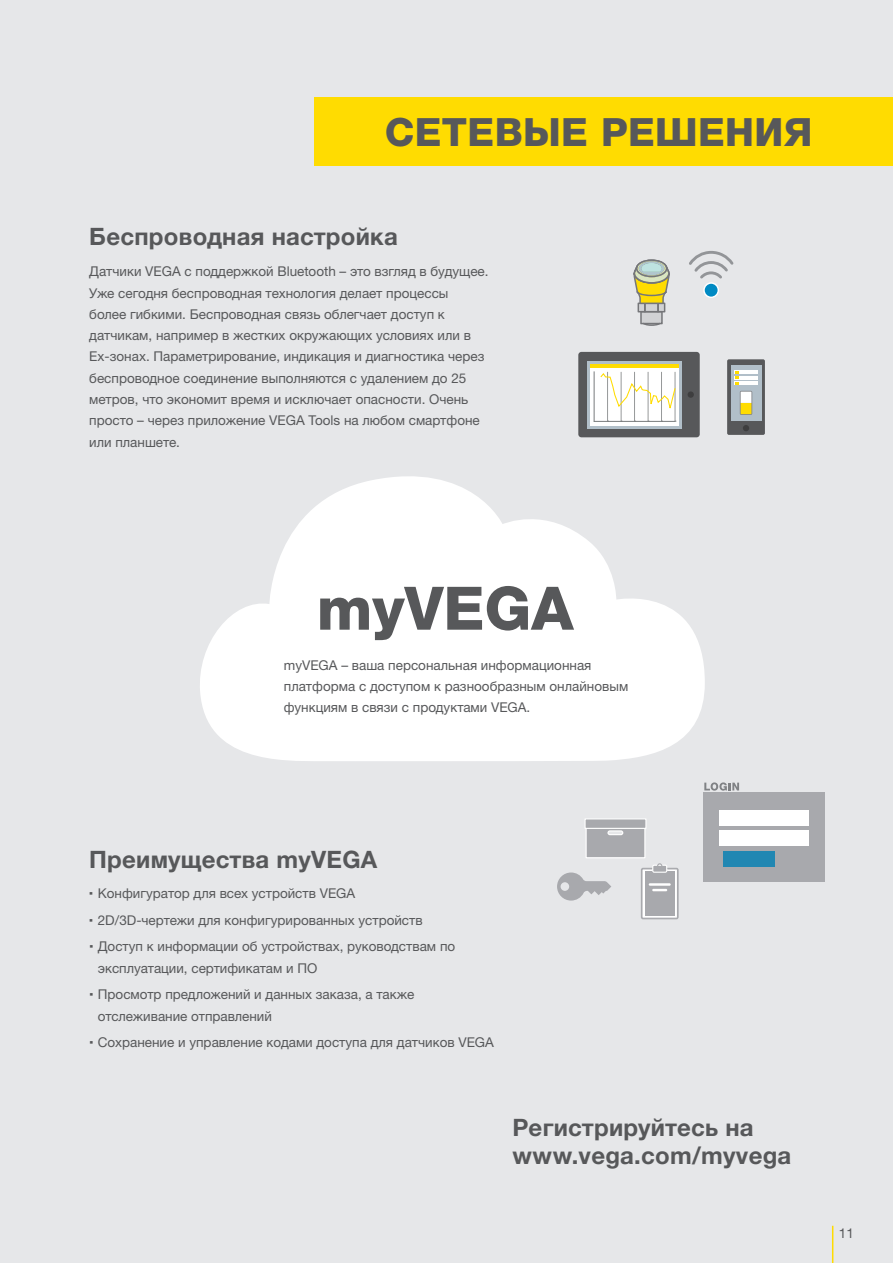
<style>
.page{position:relative;width:893px;height:1263px;background:#e6e7e9}
.page>*{position:absolute;margin:0;border:0;box-sizing:border-box;transform-origin:0 0}
.t1{font:800 60px "Helvetica Neue LTW1 G";color:#57585a}
.t2{font:800 39px "Helvetica Neue LTW1 G";letter-spacing:.01em;color:#57585a}
.t3{font:700 24px/28.5px "Helvetica Neue LTW1 G";letter-spacing:.01em;color:#57585a}
.t4{font:13.5px/21.3px "Helvetica Neue LTW1 G";color:#57585a}
.s1{font-family:"Helvetica Linotype";font-weight:700}
</style>
<div class="page">
<svg style="left:200px;top:476px;width:505px;height:285px;fill:#fff"></svg>
<div style="left:578px;top:352px;width:122px;height:85px;background:#57585a;border-radius:3px"></div>
<div style="left:688px;top:391px;width:6px;height:7px;background:#3e3e3f;border-radius:50%"></div>
<div style="left:587px;top:361px;width:95px;height:67px;background:#b1bfc9"></div>
<div style="left:590px;top:368px;width:89px;height:57px;background:#fff"></div>
<hr style="left:594px;top:371px;width:1px;height:51px;background:#787b7c">
<hr style="left:594px;top:421px;width:81px;height:1px;background:#787b7c">
<svg style="left:599px;top:372px;width:77px;height:50px"></svg>
<hr style="left:590px;top:364px;width:89px;height:4px;background:#ffdc01">
<div style="left:727px;top:359px;width:38px;height:76px;background:#57585a;border-radius:2px"></div>
<svg style="left:743px;top:425px;width:6px;height:6px"></svg>
<div style="left:731px;top:365px;width:30px;height:55px;background:#b1bfc9"></div>
<svg style="left:740px;top:391px;width:12px;height:24px"></svg>
<hr style="left:734px;top:370px;width:24px;height:4px;background:#fff">
<hr style="left:734px;top:376px;width:24px;height:4px;background:#fff">
<hr style="left:734px;top:381px;width:24px;height:4px;background:#fff">
<svg style="left:735px;top:371px;width:3px;height:14px"></svg>
<div style="left:315px;top:98px;width:578px;height:68px;background:#ffdc01"></div>
<hr style="left:832px;top:1226px;width:1px;height:37px;background:#ffdc01">
<svg style="left:634px;top:259px;width:36px;height:67px"></svg>
<svg style="left:704px;top:283px;width:14px;height:14px"></svg>
<div style="left:703px;top:282px;width:16px;height:16px;border:1px solid #fff;border-radius:50%"></div>
<svg style="left:689px;top:251px;width:44px;height:28px"></svg>
<div style="left:584px;top:818px;width:62px;height:11px;background:#f3f4f5"></div>
<svg style="left:557px;top:819px;width:122px;height:100px"></svg>
<div style="left:704px;top:793px;width:121px;height:89px;background:#a8a9ad"></div>
<div style="left:720px;top:811px;width:89px;height:15px;background:#fff"></div>
<div style="left:720px;top:831px;width:89px;height:15px;background:#fff"></div>
<div style="left:724px;top:851px;width:51px;height:15px;background:#2187b2"></div>
<svg style="left:704px;top:782px;width:35px;height:9px"></svg>
<h2 class="t2" style="left:385px;top:109px;width:429px">СЕТЕВЫЕ РЕШЕНИЯ</h2>
<h3 class="t3" style="left:89px;top:222px;width:310px">Беспроводная настройка</h3>
<p class="t4" style="left:89px;top:261px;width:401px">Датчики VEGA с поддержкой Bluetooth – это взгляд в будущее.<br>Уже сегодня беспроводная технология делает процессы более гибкими. Беспроводная связь облегчает доступ к датчикам, например в жестких окружающих условиях или в Ex-зонах. Параметрирование, индикация и диагностика через беспроводное соединение выполняются с удалением до 25 метров, что экономит время и исключает опасности. Очень просто – через приложение VEGA Tools на любом смартфоне или планшете.</p>
<h1 class="t1" style="left:317px;top:573px;width:258px">myVEGA</h1>
<p class="t4" style="left:284px;top:654px;width:346px">myVEGA – ваша персональная информационная платформа с доступом к разнообразным онлайновым функциям в связи с продуктами VEGA.</p>
<h3 class="t3" style="left:89px;top:845px;width:290px">Преимущества myVEGA</h3>
<p class="t4" style="left:89px;top:883px;width:267px"><span class="s1">▪</span> Конфигуратор для всех устройств VEGA</p>
<p class="t4" style="left:89px;top:909px;width:335px"><span class="s1">▪</span> 2D/3D-чертежи для конфигурированных устройств</p>
<p class="t4" style="left:98px;top:936px;width:359px;text-indent:-9px"><span class="s1">▪</span> Доступ к информации об устройствах, руководствам по эксплуатации, сертификатам и ПО</p>
<p class="t4" style="left:98px;top:984px;width:318px;text-indent:-9px"><span class="s1">▪</span> Просмотр предложений и данных заказа, а также отслеживание отправлений</p>
<p class="t4" style="left:89px;top:1031px;width:406px"><span class="s1">▪</span> Сохранение и управление кодами доступа для датчиков VEGA</p>
<h3 class="t3" style="left:512px;top:1112px;width:280px">Регистрируйтесь на www.vega.com/myvega</h3>
<p class="t4" style="left:839px;top:1223px;width:17px">11</p>
</div>
